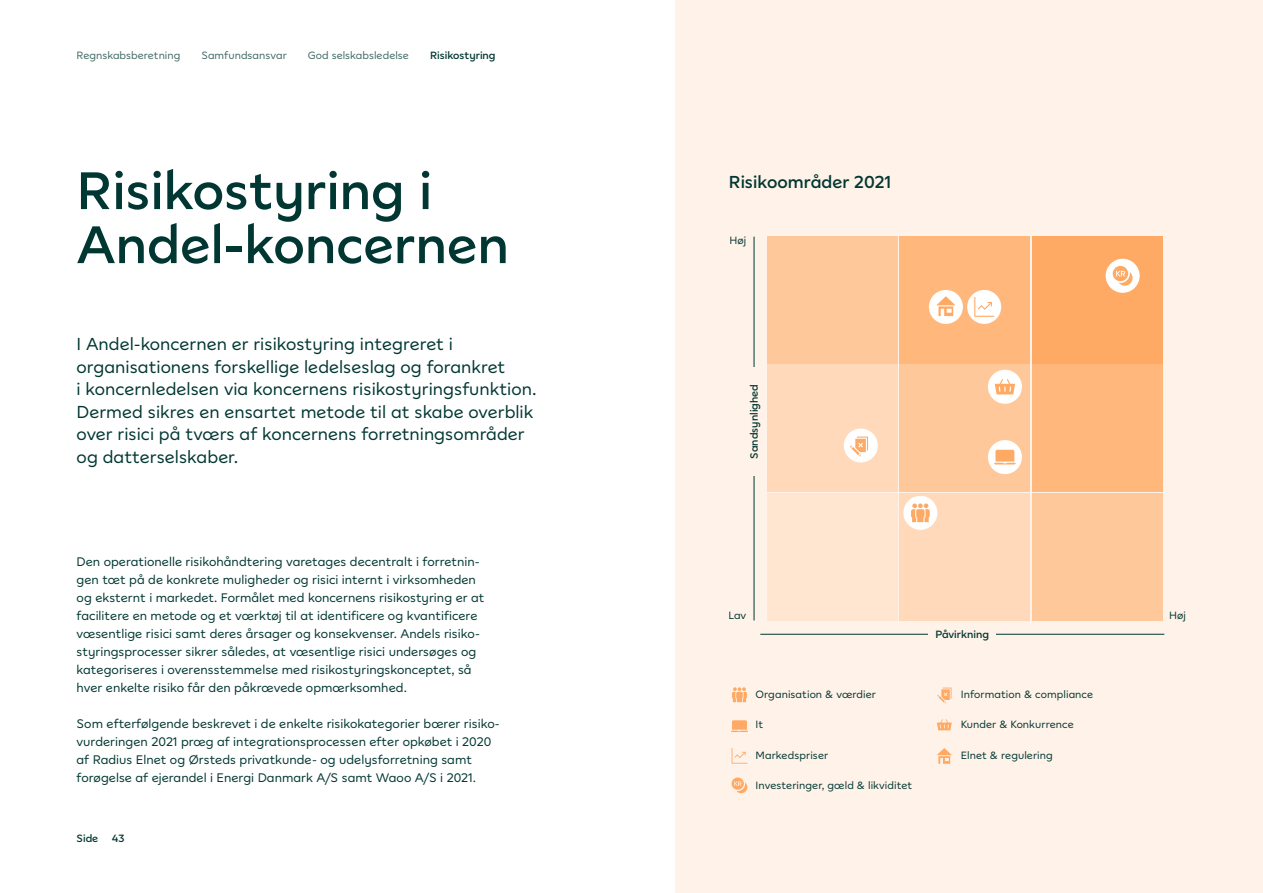
<style>
.page{position:relative;width:1263px;height:893px;background:#fff}
.page>*{position:absolute;margin:0;border:0;box-sizing:border-box;transform-origin:0 0}
.t1{font:600 52.5px/54px "Andel";color:#003732}
.t2{font:17.25px/22.5px "Andel";color:#003732}
.t3{font:600 17.25px "Andel";color:#003732}
.t4{font:12.3px/18px "Andel";color:#003732}
.t5{font:10.5px "Andel";letter-spacing:.005em;color:#003732}
.t6{font:10.5px "Andel";color:#406965}
.t7{font:600 10.5px "Andel";color:#003732}
</style>
<div class="page">
<div style="left:676px;top:0;width:587px;height:893px;background:#fff2e8"></div>
<div style="left:767px;top:493px;width:131px;height:127px;background:#ffe6d1"></div>
<div style="left:767px;top:365px;width:131px;height:127px;background:#ffd9b9"></div>
<div style="left:767px;top:236px;width:131px;height:127px;background:#ffc89a"></div>
<div style="left:899px;top:365px;width:131px;height:127px;background:#ffc89a"></div>
<div style="left:899px;top:236px;width:131px;height:127px;background:#ffb77b"></div>
<div style="left:1032px;top:365px;width:130px;height:127px;background:#ffb77b"></div>
<div style="left:1032px;top:236px;width:130px;height:127px;background:#ffaa64"></div>
<div style="left:1032px;top:493px;width:130px;height:127px;background:#ffc89a"></div>
<div style="left:899px;top:493px;width:131px;height:127px;background:#ffd9b9"></div>
<hr style="left:760px;top:634px;width:404px;height:1px;background:#003732">
<div style="left:929px;top:630px;width:67px;height:8px;background:#fff2e8"></div>
<hr style="left:754px;top:237px;width:1px;height:383px;background:#003732">
<div style="left:750px;top:367px;width:8px;height:108px;background:#fff2e8"></div>
<div style="left:988px;top:440px;width:34px;height:34px;background:#fff;border-radius:50%"></div>
<svg style="left:994px;top:450px;width:21px;height:14px"></svg>
<svg style="left:731px;top:720px;width:17px;height:12px"></svg>
<div style="left:988px;top:370px;width:34px;height:34px;background:#fff;border-radius:50%"></div>
<svg style="left:995px;top:379px;width:20px;height:15px"></svg>
<svg style="left:937px;top:719px;width:15px;height:11px"></svg>
<div style="left:929px;top:290px;width:34px;height:34px;background:#fff;border-radius:50%"></div>
<svg style="left:936px;top:296px;width:19px;height:20px"></svg>
<div style="left:844px;top:428px;width:34px;height:35px;background:#fff;border-radius:50%"></div>
<svg style="left:850px;top:437px;width:18px;height:19px"></svg>
<div style="left:967px;top:290px;width:34px;height:34px;background:#fff;border-radius:50%"></div>
<svg style="left:974px;top:297px;width:20px;height:20px"></svg>
<div style="left:1106px;top:259px;width:34px;height:34px;background:#fff;border-radius:50%"></div>
<svg style="left:1113px;top:266px;width:19px;height:20px"></svg>
<div style="left:903px;top:496px;width:34px;height:34px;background:#fff;border-radius:50%"></div>
<svg style="left:937px;top:688px;width:14px;height:15px"></svg>
<svg style="left:937px;top:748px;width:15px;height:16px"></svg>
<svg style="left:732px;top:777px;width:15px;height:16px"></svg>
<svg style="left:732px;top:748px;width:15px;height:16px"></svg>
<svg style="left:911px;top:503px;width:19px;height:19px"></svg>
<svg style="left:732px;top:687px;width:15px;height:15px"></svg>
<p class="t6" style="left:77px;top:48px;width:105px">Regnskabsberetning</p>
<p class="t6" style="left:201px;top:48px;width:87px">Samfundsansvar</p>
<p class="t6" style="left:308px;top:48px;width:103px">God selskabsledelse</p>
<p class="t7" style="left:430px;top:48px;width:67px">Risikostyring</p>
<h1 class="t1" style="left:77px;top:163px;width:434px">Risikostyring i<br>Andel-koncernen</h1>
<p class="t2" style="left:77px;top:332px;width:461px">I Andel-koncernen er risikostyring integreret i organisationens forskellige ledelseslag og forankret<br>i koncernledelsen via koncernens risikostyringsfunktion.<br>Dermed sikres en ensartet metode til at skabe overblik over risici på tværs af koncernens forretningsområder og datterselskaber.</p>
<p class="t4" style="left:77px;top:552px;width:409px">Den operationelle risikohåndtering varetages decentralt i forretnin&shy;gen tæt på de konkrete muligheder og risici internt i virksomheden og -eksternt i markedet. Formålet med koncernens risikostyring er at facilitere en metode og et værktøj til at identificere og kvantificere væsentlige risici samt deres årsager og konsekvenser. Andels risiko&shy;styringsprocesser sikrer således, at væsentlige risici undersøges og kategoriseres i overensstemmelse med risikostyringskonceptet, så hver enkelte risiko får den påkrævede opmærksomhed.</p>
<p class="t4" style="left:77px;top:715px;width:425px">Som efterfølgende beskrevet i de enkelte risikokategorier bærer risiko&shy;vurderingen 2021 præg af integrationsprocessen efter opkøbet i 2020 af Radius Elnet og Ørsteds privatkunde- og udelysforretning samt forøgelse af ejerandel i Energi Danmark A/S samt Waoo A/S i 2021.</p>
<p class="t7" style="left:77px;top:831px;width:23px">Side</p>
<p class="t7" style="left:112px;top:831px;width:14px">43</p>
<h2 class="t3" style="left:729px;top:171px;width:164px">Risikoområder 2021</h2>
<p class="t5" style="left:730px;top:234px;width:18px">Høj</p>
<p class="t7" style="left:747px;top:459px;width:76px;rotate:-90deg">Sandsynlighed</p>
<p class="t5" style="left:728px;top:609px;width:19px">Lav</p>
<p class="t5" style="left:1169px;top:609px;width:18px">Høj</p>
<p class="t5" style="left:755px;top:687px;width:122px">Organisation &amp; værdier</p>
<p class="t5" style="left:755px;top:718px;width:9px">It</p>
<p class="t5" style="left:755px;top:748px;width:74px">Markedspriser</p>
<p class="t5" style="left:755px;top:779px;width:158px">Investeringer, gæld &amp; likviditet</p>
<p class="t7" style="left:935px;top:628px;width:55px">Påvirkning</p>
<p class="t5" style="left:961px;top:687px;width:134px">Information &amp; compliance</p>
<p class="t5" style="left:961px;top:718px;width:115px">Kunder &amp; Konkurrence</p>
<p class="t5" style="left:961px;top:748px;width:94px">Elnet &amp; regulering</p>
</div>
